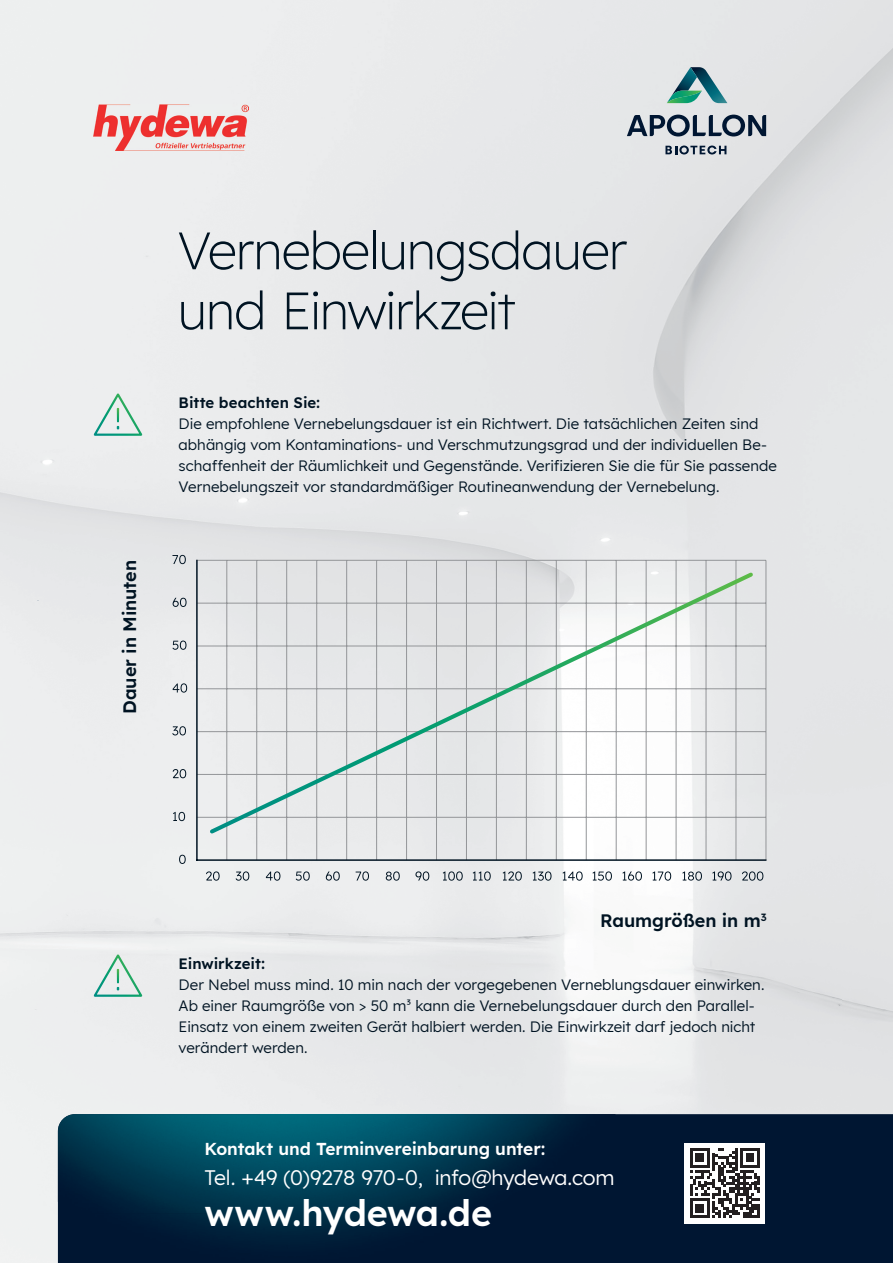
<style>
.page{position:relative;width:893px;height:1263px;background:#fff}
.page>*{position:absolute;margin:0;border:0;box-sizing:border-box;transform-origin:0 0}
.t1{font:300 52.5px/60px "Lexend";letter-spacing:-.015em;color:#001322}
.t2{font:600 36px "Lexend";letter-spacing:-.01em;color:#fff}
.t3{font:21px "Lexend";letter-spacing:-.02em;color:#fff}
.t4{font:600 18px "Lexend";letter-spacing:-.005em;color:#001322}
.t5{font:600 17.25px "Lexend";letter-spacing:-.005em;color:#fff}
.t6{font:15px/21px "Lexend";color:#001322}
.t7{font:600 15px "Lexend";color:#001322}
</style>
<div class="page">
<img style="left:0;top:0;width:840px;height:1105px">
<div style="left:0;top:1105px;width:105px;height:158px;background:#eff1f1"></div>
<svg style="left:91px;top:391px;width:54px;height:46px;background:#cee3dc"></svg>
<svg style="left:91px;top:952px;width:54px;height:46px;background:#cde2db"></svg>
<hr style="left:197px;top:560px;width:569px;height:1px;background:#939598">
<hr style="left:197px;top:603px;width:569px;height:1px;background:#939598">
<hr style="left:197px;top:646px;width:569px;height:1px;background:#939598">
<hr style="left:197px;top:688px;width:569px;height:1px;background:#939598">
<hr style="left:197px;top:731px;width:569px;height:1px;background:#939598">
<hr style="left:197px;top:774px;width:569px;height:1px;background:#939598">
<hr style="left:197px;top:817px;width:569px;height:1px;background:#939598">
<hr style="left:766px;top:560px;width:1px;height:300px;background:#939598">
<hr style="left:736px;top:560px;width:1px;height:300px;background:#939598">
<hr style="left:706px;top:560px;width:1px;height:300px;background:#939598">
<hr style="left:676px;top:560px;width:1px;height:300px;background:#939598">
<hr style="left:646px;top:560px;width:1px;height:300px;background:#939598">
<hr style="left:616px;top:560px;width:1px;height:300px;background:#939598">
<hr style="left:586px;top:560px;width:1px;height:300px;background:#939598">
<hr style="left:556px;top:560px;width:1px;height:300px;background:#939598">
<hr style="left:526px;top:560px;width:1px;height:300px;background:#939598">
<hr style="left:496px;top:560px;width:1px;height:300px;background:#939598">
<hr style="left:466px;top:560px;width:1px;height:300px;background:#939598">
<hr style="left:436px;top:560px;width:1px;height:300px;background:#939598">
<hr style="left:406px;top:560px;width:1px;height:300px;background:#939598">
<hr style="left:376px;top:560px;width:1px;height:300px;background:#939598">
<hr style="left:346px;top:560px;width:1px;height:300px;background:#939598">
<hr style="left:316px;top:560px;width:1px;height:300px;background:#939598">
<hr style="left:286px;top:560px;width:1px;height:300px;background:#939598">
<hr style="left:256px;top:560px;width:1px;height:300px;background:#939598">
<hr style="left:227px;top:560px;width:1px;height:300px;background:#939598">
<hr style="left:196px;top:560px;width:2px;height:300px;background:#001322">
<hr style="left:197px;top:859px;width:569px;height:2px;background:#001322">
<svg style="left:207px;top:569px;width:549px;height:268px"></svg>
<svg style="left:179px;top:855px;width:7px;height:9px"></svg>
<svg style="left:173px;top:812px;width:12px;height:9px"></svg>
<svg style="left:173px;top:769px;width:13px;height:9px"></svg>
<svg style="left:172px;top:726px;width:14px;height:9px"></svg>
<svg style="left:172px;top:683px;width:15px;height:10px"></svg>
<svg style="left:172px;top:640px;width:14px;height:10px"></svg>
<svg style="left:173px;top:598px;width:14px;height:9px"></svg>
<svg style="left:172px;top:555px;width:14px;height:9px"></svg>
<svg style="left:206px;top:871px;width:14px;height:10px"></svg>
<svg style="left:236px;top:871px;width:13px;height:10px"></svg>
<svg style="left:266px;top:871px;width:14px;height:10px"></svg>
<svg style="left:296px;top:871px;width:14px;height:10px"></svg>
<svg style="left:326px;top:871px;width:14px;height:10px"></svg>
<svg style="left:356px;top:871px;width:13px;height:10px"></svg>
<svg style="left:386px;top:871px;width:14px;height:10px"></svg>
<svg style="left:415px;top:871px;width:14px;height:10px"></svg>
<svg style="left:443px;top:871px;width:20px;height:10px"></svg>
<svg style="left:473px;top:871px;width:18px;height:10px"></svg>
<svg style="left:503px;top:871px;width:19px;height:10px"></svg>
<svg style="left:533px;top:871px;width:18px;height:10px"></svg>
<svg style="left:563px;top:871px;width:20px;height:10px"></svg>
<svg style="left:593px;top:871px;width:19px;height:10px"></svg>
<svg style="left:622px;top:871px;width:20px;height:10px"></svg>
<svg style="left:652px;top:871px;width:19px;height:10px"></svg>
<svg style="left:682px;top:871px;width:20px;height:10px"></svg>
<svg style="left:712px;top:871px;width:19px;height:10px"></svg>
<svg style="left:742px;top:871px;width:21px;height:10px"></svg>
<div style="left:58px;top:1114px;width:835px;height:149px;background:#001632"></div>
<img style="left:58px;top:1114px;width:558px;height:99px">
<img style="left:77px;top:1213px;width:387px;height:50px">
<img style="left:464px;top:1213px;width:33px;height:17px">
<div style="left:685px;top:1143px;width:80px;height:80px;background:#fff"></div>
<svg style="left:690px;top:1148px;width:70px;height:70px"></svg>
<svg style="left:627px;top:115px;width:139px;height:21px;background:#7e8895"></svg>
<svg style="left:665px;top:146px;width:61px;height:8px"></svg>
<svg style="left:667px;top:67px;width:60px;height:36px;background:#7cabab"></svg>
<img style="left:94px;top:104px;width:154px;height:46px">
<p class="t4" style="left:116px;top:714px;width:155px;rotate:-90deg">Dauer in Minuten</p>
<h1 class="t1" style="left:178px;top:217px;width:451px">Vernebelungsdauer und Einwirkzeit</h1>
<p class="t7" style="left:179px;top:392px;width:143px">Bitte beachten Sie:</p>
<p class="t6" style="left:179px;top:413px;width:600px">Die empfohlene Vernebelungsdauer ist ein Richtwert. Die tatsächlichen Zeiten sind abhängig vom Kontaminations- und Verschmutzungsgrad und der individuellen Be&shy;schaffenheit der Räumlichkeit und Gegenstände. Verifizieren Sie die für Sie passende Vernebelungszeit vor standardmäßiger Routineanwendung der Vernebelung.</p>
<p class="t4" style="left:600px;top:906px;width:168px">Raumgrößen in m<sup>3</sup></p>
<p class="t7" style="left:179px;top:952px;width:88px">Einwirkzeit:</p>
<p class="t6" style="left:179px;top:973px;width:587px">Der Nebel muss mind. 10 min nach der vorgegebenen Verneblungsdauer einwirken.<br>Ab einer Raumgröße von &gt; 50 m³ kann die Vernebelungsdauer durch den Parallel-Einsatz von einem zweiten Gerät halbiert werden. Die Einwirkzeit darf jedoch nicht verändert werden.</p>
<p class="t5" style="left:204px;top:1135px;width:343px">Kontakt und Terminvereinbarung unter:</p>
<h3 class="t3" style="left:204px;top:1162px;width:412px">Tel. +49 (0)9278 970-0, info@hydewa.com</h3>
<h2 class="t2" style="left:204px;top:1185px;width:289px">www.hydewa.de</h2>
</div>
